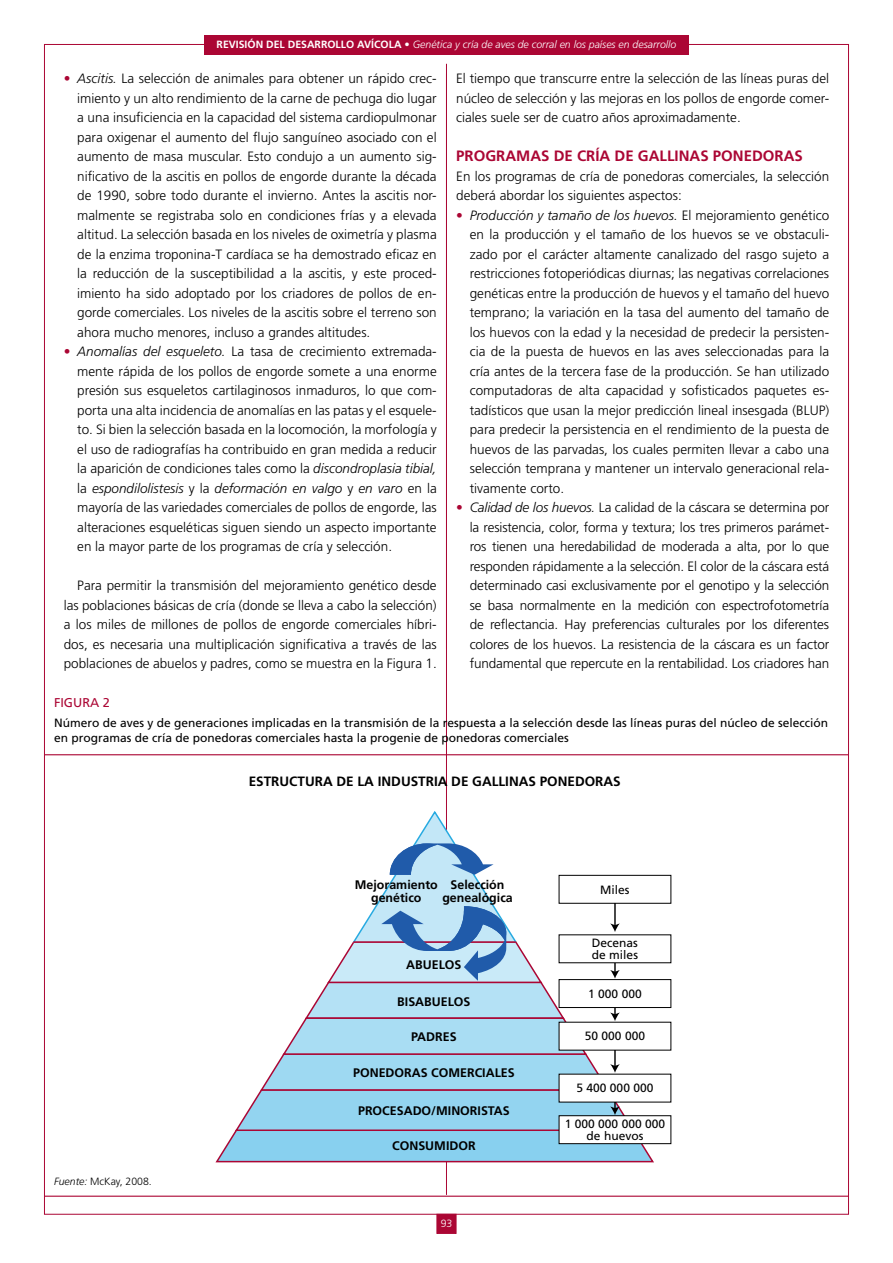
<style>
.page{position:relative;width:893px;height:1263px;background:#fff}
.page>*{position:absolute;margin:0;border:0;box-sizing:border-box;transform-origin:0 0}
.t1{font:700 15px "Frutiger LT Std";color:#ab0634}
.t2{font:300 13.5px/19.5px "Frutiger LT Std";color:#000;text-align:justify}
.t3{font:700 13.5px "Frutiger LT Std";color:#000}
.t4{font:12.75px "Frutiger LT Std";color:#ab0634}
.t5{font:700 12.45px/12.8px "Frutiger LT Std";color:#000;text-align:center}
.t6{font:12px/12px "Frutiger LT Std";color:#000}
.t7{font:italic 300 10.5px "Frutiger LT Std";color:#fff}
.t8{font:300 10.5px "Frutiger LT Std";color:#000}
.t9{font:300 10.5px "Frutiger LT Std";color:#fff}
.s1{font-weight:700;font-style:normal}
.s2{color:#ab0634}
.s3{font-style:italic}
</style>
<div class="page">
<div style="left:437px;top:1214px;width:19px;height:19px;background:#ab0634"></div>
<hr style="left:446px;top:64px;width:1px;height:1131px;background:#ab0634">
<div style="left:204px;top:35px;width:485px;height:19px;background:#ab0634"></div>
<hr style="left:45px;top:754px;width:803px;height:1px;background:#ab0634">
<div style="left:559px;top:875px;width:112px;height:29px;border:1px solid #000"></div>
<div style="left:559px;top:979px;width:112px;height:29px;border:1px solid #000"></div>
<div style="left:559px;top:1115px;width:112px;height:29px;border:1px solid #000"></div>
<svg style="left:215px;top:811px;width:440px;height:352px"></svg>
<div style="left:559px;top:1074px;width:112px;height:28px;background:#fff"></div>
<hr style="left:45px;top:1195px;width:803px;height:2px;background:#ab0634">
<p class="t7" style="left:217px;top:38px;width:461px"><span class="s1">REVISIÓN DEL DESARROLLO AVÍCOLA •</span> Genética y cría de aves de corral en los países en desarrollo</p>
<p class="t2" style="left:77px;top:69px;width:361px;text-indent:-14px"><span class="s2">•</span> <span class="s3">Ascitis.</span> La selección de animales para obtener un rápido crec&shy;imiento y un alto rendimiento de la carne de pechuga dio lugar a una insuficiencia en la capacidad del sistema cardiopulmonar para oxigenar el aumento del flujo sanguíneo asociado con el aumento de masa muscular. Esto condujo a un aumento sig&shy;nificativo de la ascitis en pollos de engorde durante la década de 1990, sobre todo durante el invierno. Antes la ascitis nor&shy;malmente se registraba solo en condiciones frías y a elevada altitud. La selección basada en los niveles de oximetría y plasma de la enzima troponina-T cardíaca se ha demostrado eficaz en la reducción de la susceptibilidad a la ascitis, y este proced&shy;imiento ha sido adoptado por los criadores de pollos de en&shy;gorde comerciales. Los niveles de la ascitis sobre el terreno son ahora mucho menores, incluso a grandes altitudes.</p>
<p class="t2" style="left:77px;top:342px;width:361px;text-indent:-14px"><span class="s2">•</span> <span class="s3">Anomalías del esqueleto.</span> La tasa de crecimiento extremada&shy;mente rápida de los pollos de engorde somete a una enorme presión sus esqueletos cartilaginosos inmaduros, lo que com&shy;porta una alta incidencia de anomalías en las patas y el esquele&shy;to. Si bien la selección basada en la locomoción, la morfología y el uso de radiografías ha contribuido en gran medida a reducir la aparición de condiciones tales como la <span class="s3">discondroplasia tibial, </span>la <span class="s3">espondilolistesis</span> y la <span class="s3">deformación en valgo</span> y <span class="s3">en varo</span> en la mayoría de las variedades comerciales de pollos de engorde, las alteraciones esqueléticas siguen siendo un aspecto importante en la mayor parte de los programas de cría y selección.</p>
<p class="t2" style="left:64px;top:576px;width:374px;text-indent:14px">Para permitir la transmisión del mejoramiento genético desde las poblaciones básicas de cría (donde se lleva a cabo la selección) a los miles de millones de pollos de engorde comerciales híbri&shy;dos, es necesaria una multiplicación significativa a través de las poblaciones de abuelos y padres, como se muestra en la Figura 1.</p>
<p class="t2" style="left:456px;top:69px;width:374px">El tiempo que transcurre entre la selección de las líneas puras del núcleo de selección y las mejoras en los pollos de engorde comer&shy;ciales suele ser de cuatro años aproximadamente.</p>
<p class="t1" style="left:456px;top:147px;width:20px">Progra</p>
<p class="t1" style="left:516px;top:147px;width:70px">masdecría</p>
<p class="t1" style="left:615px;top:147px;width:34px">de gallinas</p>
<p class="t1" style="left:713px;top:147px;width:11px">ponedoras</p>
<p class="t2" style="left:456px;top:167px;width:374px">En los programas de cría de ponedoras comerciales, la selección deberá abordar los siguientes aspectos:</p>
<p class="t2" style="left:470px;top:206px;width:361px;text-indent:-14px"><span class="s2">•</span> <span class="s3">Producción y tamaño de los huevos.</span> El mejoramiento genético en la producción y el tamaño de los huevos se ve obstaculi&shy;zado por el carácter altamente canalizado del rasgo sujeto a restricciones fotoperiódicas diurnas; las negativas correlaciones genéticas entre la producción de huevos y el tamaño del huevo temprano; la variación en la tasa del aumento del tamaño de los huevos con la edad y la necesidad de predecir la persisten&shy;cia de la puesta de huevos en las aves seleccionadas para la cría antes de la tercera fase de la producción. Se han utilizado computadoras de alta capacidad y sofisticados paquetes es&shy;tadísticos que usan la mejor predicción lineal insesgada (BLUP) para predecir la persistencia en el rendimiento de la puesta de huevos de las parvadas, los cuales permiten llevar a cabo una selección temprana y mantener un intervalo generacional rela&shy;tivamente corto.</p>
<p class="t2" style="left:470px;top:498px;width:361px;text-indent:-14px"><span class="s2">•</span> <span class="s3">Calidad de los huevos.</span> La calidad de la cáscara se determina por la resistencia, color, forma y textura; los tres primeros parámet&shy;ros tienen una heredabilidad de moderada a alta, por lo que responden rápidamente a la selección. El color de la cáscara está determinado casi exclusivamente por el genotipo y la selección se basa normalmente en la medición con espectrofotometría de reflectancia. Hay preferencias culturales por los diferentes colores de los huevos. La resistencia de la cáscara es un factor fundamental que repercute en la rentabilidad. Los criadores han</p>
<p class="t4" style="left:54px;top:695px;width:57px">Figura 2</p>
<p class="t6" style="left:54px;top:715px;width:776px;line-height:15px">Número de aves y de generaciones implicadas en la transmisión de la respuesta a la selección desde las líneas puras del núcleo de selección en programas de cría de ponedoras comerciales hasta la progenie de ponedoras comerciales</p>
<p class="t3" style="left:249px;top:773px;width:374px">ESTRUCTURA DE LA INDUSTRIA DE GALLINAS PONEDORAS</p>
<p class="t8" style="left:54px;top:1175px;width:99px"><span class="s3">Fuente:</span> McKay, 2008.</p>
<p class="t5" style="left:355px;top:879px;width:84px">Mejoramiento genético</p>
<p class="t5" style="left:442px;top:879px;width:72px">Selección genealógica</p>
<p class="t6" style="left:600px;top:883px;width:31px">Miles</p>
<p class="t6" style="left:592px;top:937px;width:48px">Decenas de miles</p>
<p class="t6" style="left:588px;top:988px;width:55px">1 000 000</p>
<p class="t6" style="left:585px;top:1030px;width:62px">50 000 000</p>
<p class="t5" style="left:406px;top:958px;width:57px">ABUELOS</p>
<p class="t5" style="left:397px;top:995px;width:75px">BISABUELOS</p>
<p class="t5" style="left:411px;top:1030px;width:47px">PADRES</p>
<p class="t5" style="left:353px;top:1066px;width:163px">PONEDORAS COMERCIALES</p>
<p class="t5" style="left:358px;top:1104px;width:153px">PROCESADO/MINORISTAS</p>
<p class="t5" style="left:392px;top:1139px;width:85px">CONSUMIDOR</p>
<p class="t6" style="left:577px;top:1082px;width:78px">5 400 000 000</p>
<p class="t6" style="left:565px;top:1118px;width:102px;text-align:center">1 000 000 000 000 de huevos</p>
<p class="t9" style="left:441px;top:1217px;width:13px">93</p>
</div>
